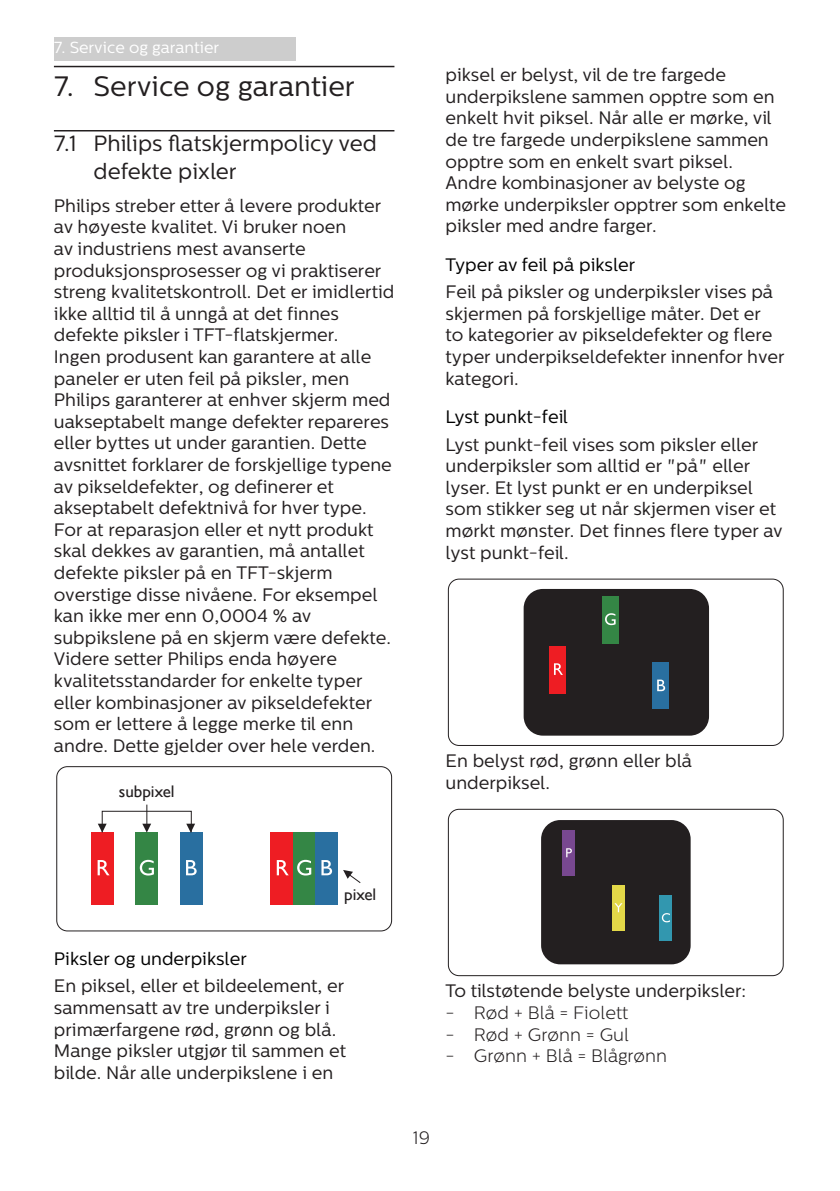
<style>
.page{position:relative;width:840px;height:1191px;background:#fff}
.page>*{position:absolute;margin:0;border:0;box-sizing:border-box;transform-origin:0 0}
.t1{font:28px "Centrale Sans";color:#231f20}
.t2{font:22px/28px "Centrale Sans";color:#231f20}
.chapter-paragraph{font:18px/21.6px "Centrale Sans";color:#231f20}
.Heading_3{font:18px "Centrale Sans";color:#000}
.t3{font:300 18px "Centrale Sans";color:#231f20}
.t4{font:16.8px "Gill Sans Alt One WGL";color:#231f20}
.t5{font:16px "Centrale Sans";color:#fff}
</style>
<div class="page">
<div style="left:54px;top:37px;width:242px;height:24px;background:#cdcdcd"></div>
<hr style="left:54px;top:66px;width:340px;height:1px;background:#231f20">
<hr style="left:54px;top:130px;width:340px;height:1px;background:#231f20">
<div style="left:56px;top:766px;width:335px;height:165px;border:1px solid #231f20;border-radius:11px"></div>
<div style="left:91px;top:832px;width:23px;height:73px;background:#ee1d23"></div>
<div style="left:136px;top:832px;width:22px;height:73px;background:#348645"></div>
<div style="left:180px;top:832px;width:22px;height:73px;background:#296fa0"></div>
<svg style="left:98px;top:860px;width:11px;height:15px"></svg>
<svg style="left:140px;top:860px;width:14px;height:15px"></svg>
<svg style="left:186px;top:860px;width:10px;height:15px"></svg>
<div style="left:270px;top:832px;width:23px;height:73px;background:#ee1d23"></div>
<div style="left:293px;top:832px;width:22px;height:73px;background:#348645"></div>
<div style="left:315px;top:832px;width:23px;height:73px;background:#296fa0"></div>
<svg style="left:276px;top:860px;width:12px;height:15px"></svg>
<svg style="left:297px;top:860px;width:14px;height:15px"></svg>
<svg style="left:321px;top:860px;width:11px;height:15px"></svg>
<svg style="left:343px;top:870px;width:18px;height:13px"></svg>
<svg style="left:142px;top:804px;width:9px;height:26px"></svg>
<svg style="left:98px;top:823px;width:9px;height:9px"></svg>
<svg style="left:186px;top:823px;width:9px;height:7px"></svg>
<div style="left:102px;top:811px;width:90px;height:21px;border:1px solid #231f20"></div>
<div style="left:448px;top:579px;width:335px;height:166px;border:1px solid #231f20;border-radius:11px"></div>
<div style="left:523px;top:589px;width:185px;height:146px;background:#231f20;border-radius:19px"></div>
<div style="left:601px;top:596px;width:17px;height:47px;background:#348645"></div>
<svg style="left:605px;top:613px;width:10px;height:12px"></svg>
<div style="left:549px;top:646px;width:16px;height:47px;background:#ee1d23"></div>
<svg style="left:554px;top:663px;width:8px;height:12px"></svg>
<div style="left:651px;top:662px;width:17px;height:46px;background:#296fa0"></div>
<svg style="left:657px;top:679px;width:7px;height:12px"></svg>
<div style="left:448px;top:809px;width:335px;height:167px;border:1px solid #231f20;border-radius:11px"></div>
<div style="left:541px;top:820px;width:149px;height:144px;background:#231f20;border-radius:19px"></div>
<div style="left:562px;top:830px;width:12px;height:46px;background:#784890"></div>
<div style="left:611px;top:885px;width:13px;height:46px;background:#e3d848"></div>
<div style="left:659px;top:895px;width:12px;height:46px;background:#3297af"></div>
<svg style="left:566px;top:848px;width:5px;height:9px"></svg>
<svg style="left:614px;top:903px;width:8px;height:9px"></svg>
<svg style="left:661px;top:913px;width:8px;height:9px"></svg>
<p class="t5" style="left:54px;top:38px;width:167px">7. Service og garantier</p>
<p class="t1" style="left:54px;top:70px;width:302px">7. Service og garantier</p>
<p class="t2" style="left:94px;top:130px;width:284px;text-indent:-40px">7.1 Philips flatskjermpolicy ved defekte pixler</p>
<p class="chapter-paragraph" style="left:54px;top:195px;width:342px">Philips streber etter å levere produkter av høyeste kvalitet. Vi bruker noen<br>av industriens mest avanserte produksjonsprosesser og vi praktiserer streng kvalitetskontroll. Det er imidlertid ikke alltid til å unngå at det finnes defekte piksler i TFT-flatskjermer.<br>Ingen produsent kan garantere at alle paneler er uten feil på piksler, men Philips garanterer at enhver skjerm med uakseptabelt mange defekter repareres eller byttes ut under garantien. Dette avsnittet forklarer de forskjellige typene av pikseldefekter, og definerer et akseptabelt defektnivå for hver type.<br>For at reparasjon eller et nytt produkt skal dekkes av garantien, må antallet defekte piksler på en TFT-skjerm overstige disse nivåene. For eksempel kan ikke mer enn 0,0004 % av subpikslene på en skjerm være defekte.<br>Videre setter Philips enda høyere kvalitetsstandarder for enkelte typer eller kombinasjoner av pikseldefekter som er lettere å legge merke til enn andre. Dette gjelder over hele verden.</p>
<p class="t4" style="left:119px;top:779px;width:57px">subpixel</p>
<p class="chapter-paragraph" style="left:445px;top:64px;width:342px">piksel er belyst, vil de tre fargede underpikslene sammen opptre som en enkelt hvit piksel. Når alle er mørke, vil de tre fargede underpikslene sammen opptre som en enkelt svart piksel.<br>Andre kombinasjoner av belyste og mørke underpiksler opptrer som enkelte piksler med andre farger.</p>
<p class="Heading_3" style="left:445px;top:254px;width:191px">Typer av feil på piksler</p>
<p class="chapter-paragraph" style="left:445px;top:281px;width:340px">Feil på piksler og underpiksler vises på skjermen på forskjellige måter. Det er<br>to kategorier av pikseldefekter og flere typer underpikseldefekter innenfor hver kategori.</p>
<p class="Heading_3" style="left:445px;top:406px;width:124px">Lyst punkt-feil</p>
<p class="chapter-paragraph" style="left:445px;top:434px;width:338px">Lyst punkt-feil vises som piksler eller underpiksler som alltid er "på" eller lyser. Et lyst punkt er en underpiksel som stikker seg ut når skjermen viser et mørkt mønster. Det finnes flere typer av lyst punkt-feil.</p>
<p class="chapter-paragraph" style="left:445px;top:750px;width:248px">En belyst rød, grønn eller blå underpiksel.</p>
<p class="t4" style="left:344px;top:882px;width:34px">pixel</p>
<p class="Heading_3" style="left:54px;top:948px;width:194px">Piksler og underpiksler</p>
<p class="chapter-paragraph" style="left:54px;top:975px;width:293px">En piksel, eller et bildeelement, er sammensatt av tre underpiksler i primærfargene rød, grønn og blå.<br>Mange piksler utgjør til sammen et bilde. Når alle underpikslene i en</p>
<p class="chapter-paragraph" style="left:445px;top:980px;width:302px">To tilstøtende belyste underpiksler:</p>
<p class="t3" style="left:445px;top:1002px;width:184px">- Rød + Blå = Fiolett</p>
<p class="t3" style="left:445px;top:1024px;width:185px">- Rød + Grønn = Gul</p>
<p class="t3" style="left:445px;top:1045px;width:223px">- Grønn + Blå = Blågrønn</p>
<p class="t3" style="left:412px;top:1127px;width:19px">19</p>
</div>
